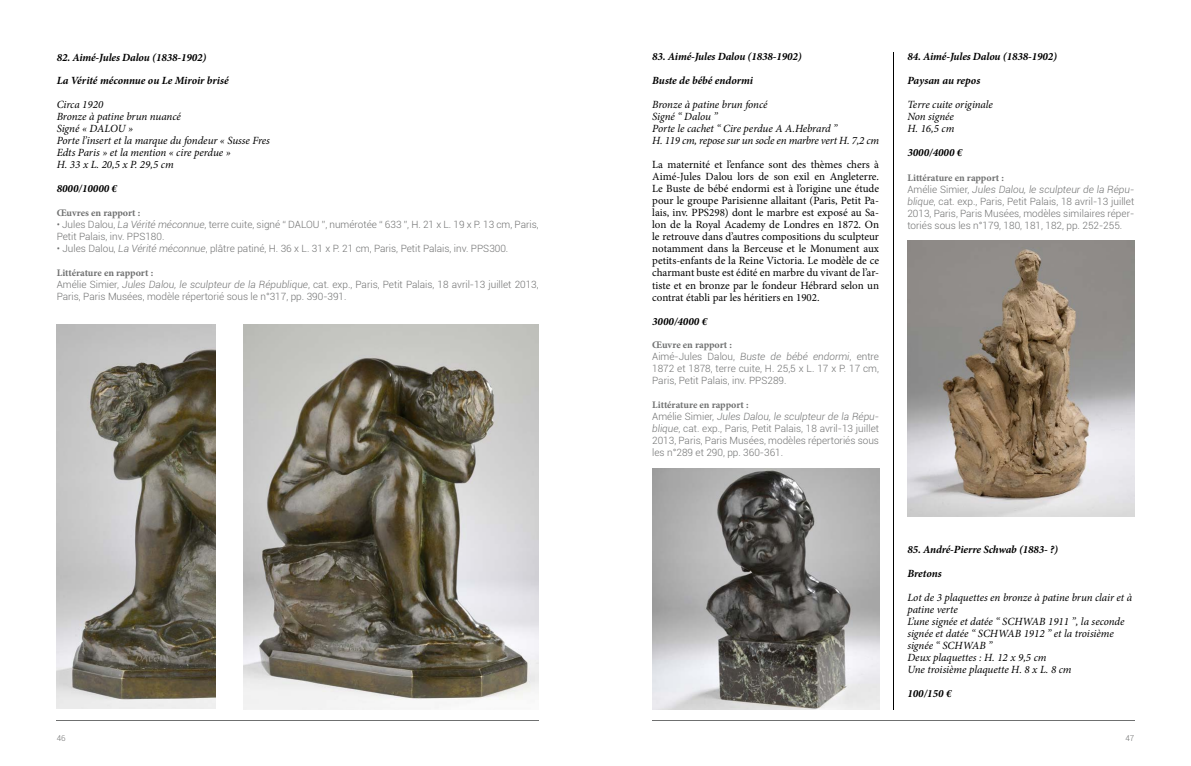
<style>
.page{position:relative;width:1191px;height:766px;background:#fff}
.page>*{position:absolute;margin:0;border:0;box-sizing:border-box;transform-origin:0 0}
.t1{font:11px/12px "Minion Pro";color:#000;text-align:justify}
.t2{font:italic 11px/12px "Minion Pro";letter-spacing:-.005em;color:#000}
.t3{font:italic 700 11px "Minion Pro";letter-spacing:-.01em;color:#000}
.t4{font:300 10px/12px "Roboto";color:#6f7070;text-align:justify}
.t5{font:700 10px "Minion Pro";letter-spacing:-.005em;color:#6f7070}
.t6{font:300 8px "Roboto";color:#6f7070}
.s1{font-style:italic}
</style>
<div class="page">
<hr style="left:893px;top:52px;width:1px;height:657px;background:#000">
<img style="left:244px;top:324px;width:295px;height:385px">
<img style="left:57px;top:324px;width:158px;height:384px">
<img style="left:652px;top:468px;width:227px;height:241px">
<img style="left:907px;top:240px;width:227px;height:276px">
<hr style="left:57px;top:720px;width:482px;height:1px;background:#6f7070">
<hr style="left:652px;top:720px;width:482px;height:1px;background:#6f7070">
<p class="t3" style="left:57px;top:49px;width:151px">82. Aimé-Jules Dalou (1838-1902)</p>
<p class="t3" style="left:652px;top:49px;width:151px">83. Aimé-Jules Dalou (1838-1902)</p>
<p class="t3" style="left:907px;top:49px;width:151px">84. Aimé-Jules Dalou (1838-1902)</p>
<p class="t3" style="left:57px;top:73px;width:171px">La Vérité méconnue ou Le Miroir brisé</p>
<p class="t2" style="left:57px;top:98px;width:215px">Circa 1920<br>Bronze à patine brun nuancé<br>Signé « DALOU »<br>Porte l’insert et la marque du fondeur « Susse Fres<br>Edts Paris » et la mention « cire perdue »<br>H. 33 x L. 20,5 x P. 29,5 cm</p>
<p class="t3" style="left:57px;top:181px;width:62px">8000/10000 €</p>
<p class="t5" style="left:57px;top:206px;width:85px">Œuvres en rapport :</p>
<p class="t4" style="left:57px;top:218px;width:483px">• Jules Dalou, <span class="s1">La Vérité méconnue</span>, terre cuite, signé “ DALOU ”, numérotée “ 633 ”, H. 21 x L. 19 x P. 13 cm, Paris,<br>Petit Palais, inv. PPS180.</p>
<p class="t4" style="left:57px;top:242px;width:453px">• Jules Dalou, <span class="s1">La Vérité méconnue</span>, plâtre patiné, H. 36 x L. 31 x P. 21 cm, Paris, Petit Palais, inv. PPS300.</p>
<p class="t5" style="left:57px;top:266px;width:98px">Littérature en rapport :</p>
<p class="t4" style="left:57px;top:278px;width:483px">Amélie Simier, <span class="s1">Jules Dalou, le sculpteur de la République</span>, cat. exp., Paris, Petit Palais, 18 avril-13 juillet 2013,<br>Paris, Paris Musées, modèle répertorié sous le n°317, pp. 390-391.</p>
<p class="t3" style="left:652px;top:73px;width:102px">Buste de bébé endormi</p>
<p class="t2" style="left:652px;top:99px;width:228px">Bronze à patine brun foncé<br>Signé “ Dalou ”<br>Porte le cachet “ Cire perdue A A.Hebrard ”<br>H. 119 cm, repose sur un socle en marbre vert H. 7,2 cm</p>
<p class="t1" style="left:652px;top:159px;width:228px">La maternité et l’enfance sont des thèmes chers à Aimé-Jules Dalou lors de son exil en Angleterre.<br>Le Buste de bébé endormi est à l’origine une étude pour le groupe Parisienne allaitant (Paris, Petit Pa&shy;lais, inv. PPS298) dont le marbre est exposé au Sa&shy;lon de la Royal Academy de Londres en 1872. On le retrouve dans d’autres compositions du sculpteur notamment dans la Berceuse et le Monument aux petits-enfants de la Reine Victoria. Le modèle de ce charmant buste est édité en marbre du vivant de l’ar&shy;tiste et en bronze par le fondeur Hébrard selon un contrat établi par les héritiers en 1902.</p>
<p class="t3" style="left:652px;top:313px;width:56px">3000/4000 €</p>
<p class="t5" style="left:652px;top:338px;width:81px">Œuvre en rapport :</p>
<p class="t4" style="left:652px;top:350px;width:228px">Aimé-Jules Dalou, <span class="s1">Buste de bébé endormi</span>, entre 1872 et 1878, terre cuite, H. 25,5 x L. 17 x P. 17 cm, Paris, Petit Palais, inv. PPS289.</p>
<p class="t5" style="left:652px;top:398px;width:98px">Littérature en rapport :</p>
<p class="t4" style="left:652px;top:410px;width:228px">Amélie Simier, <span class="s1">Jules Dalou, le sculpteur de la Répu&shy;blique</span>, cat. exp., Paris, Petit Palais, 18 avril-13 juillet 2013, Paris, Paris Musées, modèles répertoriés sous les n°289 et 290, pp. 360-361.</p>
<p class="t3" style="left:907px;top:73px;width:74px">Paysan au repos</p>
<p class="t2" style="left:907px;top:99px;width:87px">Terre cuite originale<br>Non signée<br>H. 16,5 cm</p>
<p class="t3" style="left:907px;top:145px;width:56px">3000/4000 €</p>
<p class="t5" style="left:907px;top:170px;width:98px">Littérature en rapport :</p>
<p class="t4" style="left:907px;top:183px;width:228px">Amélie Simier, <span class="s1">Jules Dalou, le sculpteur de la Répu&shy;blique</span>, cat. exp., Paris, Petit Palais, 18 avril-13 juillet 2013, Paris, Paris Musées, modèles similaires réper&shy;toriés sous les n°179, 180, 181, 182, pp. 252-255.</p>
<p class="t3" style="left:907px;top:541px;width:152px">85. André-Pierre Schwab (1883- ?)</p>
<p class="t3" style="left:907px;top:565px;width:36px">Bretons</p>
<p class="t2" style="left:907px;top:591px;width:226px">Lot de 3 plaquettes en bronze à patine brun clair et à patine verte<br>L’une signée et datée “ SCHWAB 1911 ”, la seconde signée et datée “ SCHWAB 1912 ” et la troisième signée “ SCHWAB ”<br>Deux plaquettes : H. 12 x 9,5 cm<br>Une troisième plaquette H. 8 x L. 8 cm</p>
<p class="t3" style="left:907px;top:685px;width:46px">100/150 €</p>
<p class="t6" style="left:57px;top:732px;width:10px">46</p>
<p class="t6" style="left:1125px;top:732px;width:10px">47</p>
</div>
